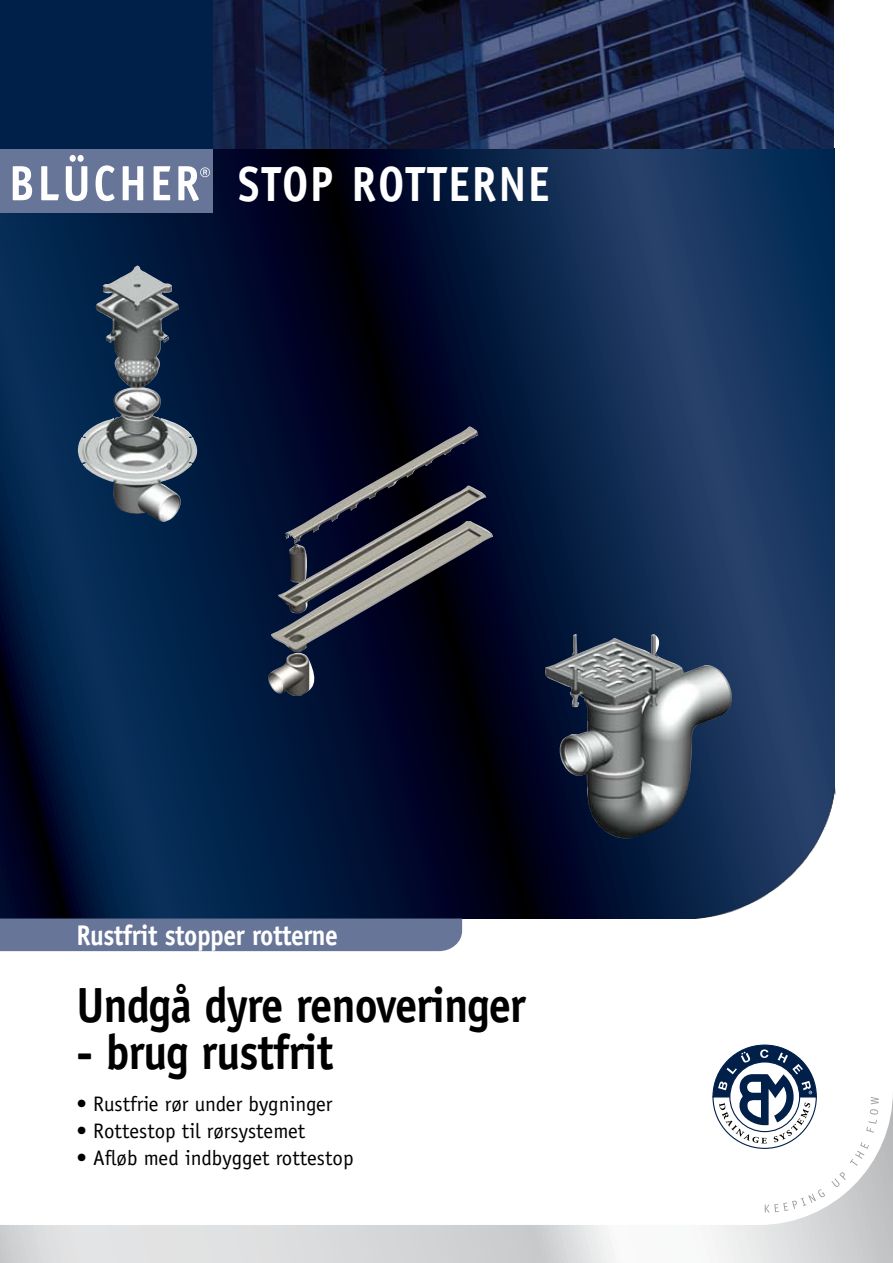
<style>
.page{position:relative;width:893px;height:1263px;background:#fff}
.page>*{position:absolute;margin:0;border:0;box-sizing:border-box;transform-origin:0 0}
.t1{font:700 49.5px "Officina Sans";letter-spacing:-.02em;color:#000;scale:.9 1}
.t2{font:700 49.5px "Officina Sans";letter-spacing:.04em;color:#fff;scale:.9 1}
.t3{font:700 28.5px "Officina Sans";color:#fff;scale:.9 1}
.t4{font:21px "Officina Sans";color:#000}
</style>
<div class="page">
<svg style="left:0;top:149px;width:835px;height:443px;background:#0b2246"></svg>
<div style="left:0;top:919px;width:462px;height:32px;background:#677598"></div>
<img style="left:0;top:592px;width:835px;height:327px">
<svg style="left:0;top:1097px;width:893px;height:166px"></svg>
<svg style="left:712px;top:1044px;width:105px;height:105px"></svg>
<svg style="left:765px;top:1189px;width:60px;height:24px"></svg>
<svg style="left:831px;top:1142px;width:38px;height:45px"></svg>
<svg style="left:866px;top:1097px;width:13px;height:36px"></svg>
<img style="left:213px;top:0;width:621px;height:149px">
<div style="left:0;top:0;width:213px;height:149px;background:#001f49"></div>
<div style="left:0;top:149px;width:213px;height:64px;background:#677598"></div>
<svg style="left:13px;top:166px;width:19px;height:34px"></svg>
<svg style="left:41px;top:166px;width:18px;height:34px"></svg>
<svg style="left:66px;top:155px;width:21px;height:46px"></svg>
<svg style="left:96px;top:165px;width:19px;height:36px"></svg>
<svg style="left:123px;top:166px;width:20px;height:34px"></svg>
<svg style="left:154px;top:166px;width:16px;height:34px"></svg>
<svg style="left:178px;top:166px;width:32px;height:35px"></svg>
<img style="left:544px;top:634px;width:189px;height:204px">
<img style="left:267px;top:427px;width:226px;height:269px">
<img style="left:77px;top:266px;width:120px;height:256px">
<h1 class="t2" style="left:238px;top:153px;width:348px">stop rotterne</h1>
<h2 class="t3" style="left:77px;top:918px;width:292px">Rustfrit stopper rotterne</h2>
<h1 class="t1" style="left:77px;top:974px;width:501px">Undgå dyre renoveringer</h1>
<h1 class="t1" style="left:77px;top:1021px;width:287px">- brug rustfrit</h1>
<p class="t4" style="left:77px;top:1091px;width:257px">• Rustfrie rør under bygninger</p>
<p class="t4" style="left:77px;top:1118px;width:230px">• Rottestop til rørsystemet</p>
<p class="t4" style="left:77px;top:1145px;width:278px">• Afløb med indbygget rottestop</p>
</div>
